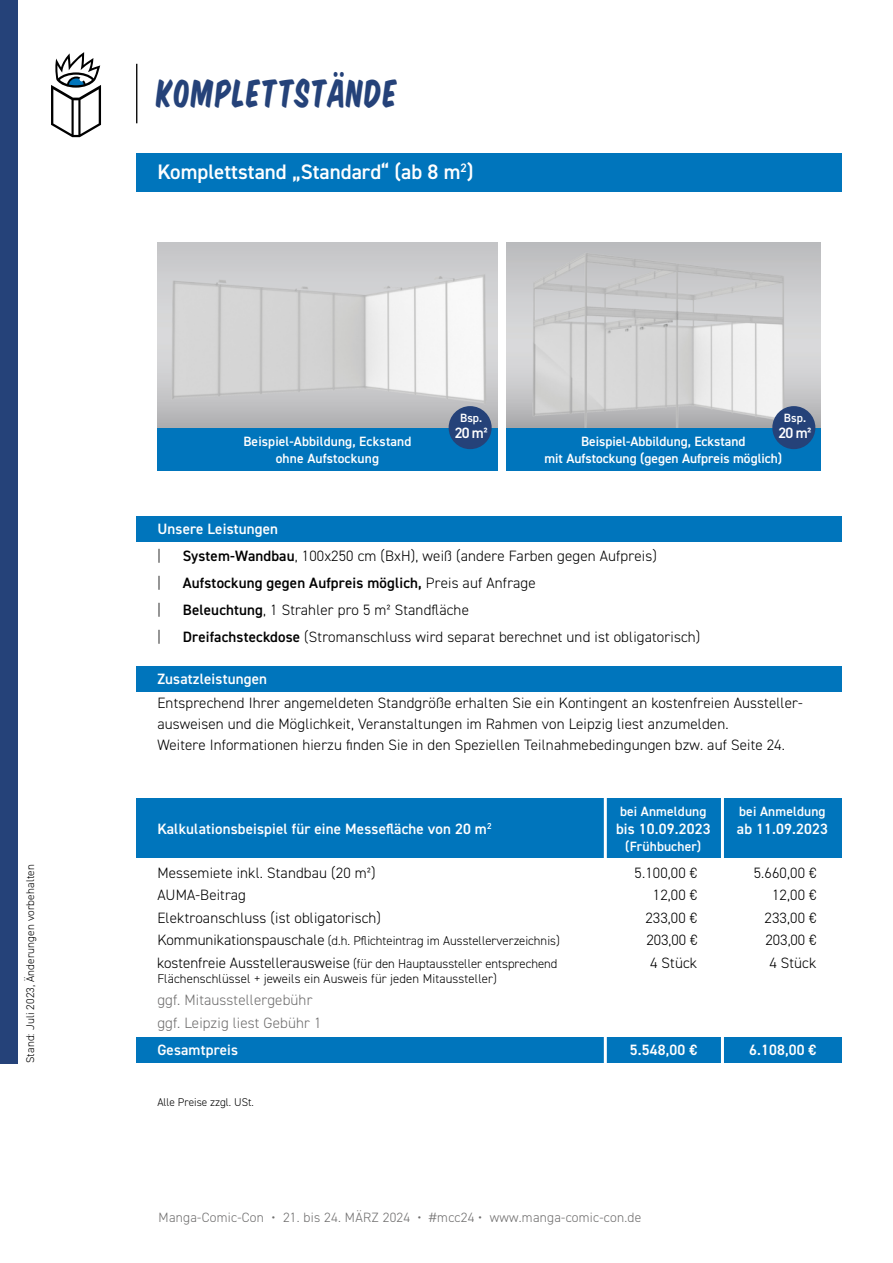
<style>
.page{position:relative;width:893px;height:1263px;background:#fff}
.page>*{position:absolute;margin:0;border:0;box-sizing:border-box;transform-origin:0 0}
.t1{font:36px "Komika Title";letter-spacing:.03em;color:#254279}
.t2{font:600 21px "DIN2014";color:#fff}
.t3{font:300 15px/21px "DIN2014";letter-spacing:.01em;color:#000}
.t4{font:600 15px "DIN2014";letter-spacing:.01em;color:#fff}
.t5{font:600 15px "DIN2014";letter-spacing:.01em;color:#000}
.t6{font:300 15px/22.5px "DIN2014";letter-spacing:.01em;color:#706f6f}
.t7{font:600 13.5px/16.2px "DIN2014";letter-spacing:.01em;color:#fff;text-align:center}
.t8{font:300 13.5px "DIN2014";letter-spacing:.02em;color:#706f6f}
.t9{font:300 12.75px "DIN2014";color:#000}
.t10{font:600 12px "DIN2014";letter-spacing:.005em;color:#fff}
.t11{font:300 11.25px "DIN2014";letter-spacing:.01em;color:#000}
.s1{font-weight:600}
.s2{font-weight:300}
.s3{font-size:15px}
</style>
<div class="page">
<svg style="left:51px;top:52px;width:50px;height:85px"></svg>
<img style="left:157px;top:242px;width:340px;height:186px">
<img style="left:506px;top:242px;width:315px;height:186px">
<div style="left:136px;top:153px;width:706px;height:38px;background:#0075bc"></div>
<div style="left:136px;top:516px;width:706px;height:25px;background:#0075bc"></div>
<div style="left:136px;top:666px;width:706px;height:26px;background:#0075bc"></div>
<div style="left:0;top:0;width:17px;height:1063px;background:#254279"></div>
<hr style="left:136px;top:64px;width:1px;height:59px;background:#000">
<div style="left:157px;top:428px;width:340px;height:42px;background:#0075bc"></div>
<div style="left:506px;top:428px;width:315px;height:42px;background:#0075bc"></div>
<div style="left:449px;top:406px;width:43px;height:43px;background:#254279;border-radius:50%"></div>
<div style="left:772px;top:406px;width:43px;height:43px;background:#254279;border-radius:50%"></div>
<div style="left:136px;top:1037px;width:706px;height:26px;background:#0075bc"></div>
<div style="left:136px;top:798px;width:706px;height:60px;background:#0075bc"></div>
<hr style="left:604px;top:796px;width:3px;height:268px;background:#fff">
<hr style="left:721px;top:796px;width:3px;height:268px;background:#fff">
<p class="t11" style="left:24px;top:1063px;width:200px;rotate:-90deg">Stand: Juli 2023, Änderungen vorbehalten</p>
<h1 class="t1" style="left:157px;top:67px;width:242px">KOMPLETTSTÄNDE</h1>
<h2 class="t2" style="left:157px;top:158px;width:318px">Komplettstand „Standard“ (ab 8 m<sup>2</sup>)</h2>
<p class="t10" style="left:460px;top:410px;width:24px">Bsp.</p>
<p class="t4" style="left:455px;top:423px;width:35px">20 m²</p>
<p class="t10" style="left:784px;top:410px;width:24px">Bsp.</p>
<p class="t4" style="left:778px;top:423px;width:35px">20 m²</p>
<p class="t7" style="left:243px;top:433px;width:170px">Beispiel-Abbildung, Eckstand ohne Aufstockung</p>
<p class="t7" style="left:544px;top:433px;width:239px">Beispiel-Abbildung, Eckstand<br>mit Aufstockung (gegen Aufpreis möglich)</p>
<p class="t4" style="left:157px;top:519px;width:122px">Unsere Leistungen</p>
<p class="t3" style="left:157px;top:545px;width:5px">|</p>
<p class="t3" style="left:183px;top:545px;width:476px"><span class="s1">System-Wandbau</span>, 100x250 cm (BxH), weiß (andere Farben gegen Aufpreis)</p>
<p class="t3" style="left:157px;top:572px;width:5px">|</p>
<p class="t5" style="left:183px;top:573px;width:354px">Aufstockung gegen Aufpreis möglich, <span class="s2">Preis auf Anfrage</span></p>
<p class="t3" style="left:157px;top:599px;width:5px">|</p>
<p class="t3" style="left:183px;top:599px;width:288px"><span class="s1">Beleuchtung</span>, 1 Strahler pro 5 m² Standfläche</p>
<p class="t3" style="left:157px;top:626px;width:5px">|</p>
<p class="t3" style="left:183px;top:626px;width:519px"><span class="s1">Dreifachsteckdose</span> (Stromanschluss wird separat berechnet und ist obligatorisch)</p>
<p class="t4" style="left:157px;top:669px;width:111px">Zusatzleistungen</p>
<p class="t3" style="left:157px;top:692px;width:647px">Entsprechend Ihrer angemeldeten Standgröße erhalten Sie ein Kontingent an kostenfreien Aussteller&shy;ausweisen und die Möglichkeit, Veranstaltungen im Rahmen von Leipzig liest anzumelden.<br>Weitere Informationen hierzu finden Sie in den Speziellen Teilnahmebedingungen bzw. auf Seite 24.</p>
<p class="t7" style="left:620px;top:803px;width:88px">bei Anmeldung</p>
<p class="t7" style="left:739px;top:803px;width:88px">bei Anmeldung</p>
<p class="t4" style="left:157px;top:819px;width:336px">Kalkulationsbeispiel für eine Messefläche von 20 m<sup>2</sup></p>
<p class="t4" style="left:616px;top:819px;width:96px">bis 10.09.2023</p>
<p class="t4" style="left:737px;top:819px;width:92px">ab 11.09.2023</p>
<p class="t7" style="left:625px;top:837px;width:77px">(Frühbucher)</p>
<p class="t3" style="left:157px;top:862px;width:220px">Messemiete inkl. Standbau (20 m²)</p>
<p class="t3" style="left:634px;top:862px;width:64px">5.100,00 €</p>
<p class="t3" style="left:754px;top:862px;width:64px">5.660,00 €</p>
<p class="t3" style="left:157px;top:884px;width:90px">AUMA-Beitrag</p>
<p class="t3" style="left:653px;top:884px;width:46px">12,00 €</p>
<p class="t3" style="left:772px;top:884px;width:46px">12,00 €</p>
<p class="t3" style="left:157px;top:907px;width:225px">Elektroanschluss (ist obligatorisch)</p>
<p class="t3" style="left:645px;top:907px;width:53px">233,00 €</p>
<p class="t3" style="left:765px;top:907px;width:53px">233,00 €</p>
<p class="t9" style="left:157px;top:933px;width:404px"><span class="s3">Kommunikationspauschale</span> (d.h. Pflichteintrag im Ausstellerverzeichnis)</p>
<p class="t3" style="left:646px;top:929px;width:52px">203,00 €</p>
<p class="t3" style="left:766px;top:929px;width:52px">203,00 €</p>
<p class="t9" style="left:157px;top:955px;width:402px"><span class="s3">kostenfreie Ausstellerausweise</span> (für den Hauptaussteller entsprechend</p>
<p class="t3" style="left:650px;top:952px;width:49px">4 Stück</p>
<p class="t3" style="left:769px;top:952px;width:49px">4 Stück</p>
<p class="t9" style="left:157px;top:971px;width:341px">Flächenschlüssel + jeweils ein Ausweis für jeden Mitaussteller)</p>
<p class="t6" style="left:157px;top:989px;width:166px">ggf. Mitausstellergebühr ggf. Leipzig liest Gebühr 1</p>
<p class="t4" style="left:157px;top:1040px;width:82px">Gesamtpreis</p>
<p class="t4" style="left:630px;top:1040px;width:69px">5.548,00 €</p>
<p class="t4" style="left:749px;top:1040px;width:69px">6.108,00 €</p>
<p class="t11" style="left:157px;top:1095px;width:98px">Alle Preise zzgl. USt.</p>
<p class="t8" style="left:159px;top:1209px;width:484px">Manga-Comic-Con • 21. bis 24. MÄRZ 2024 • #mcc24 • www.manga-comic-con.de</p>
</div>
